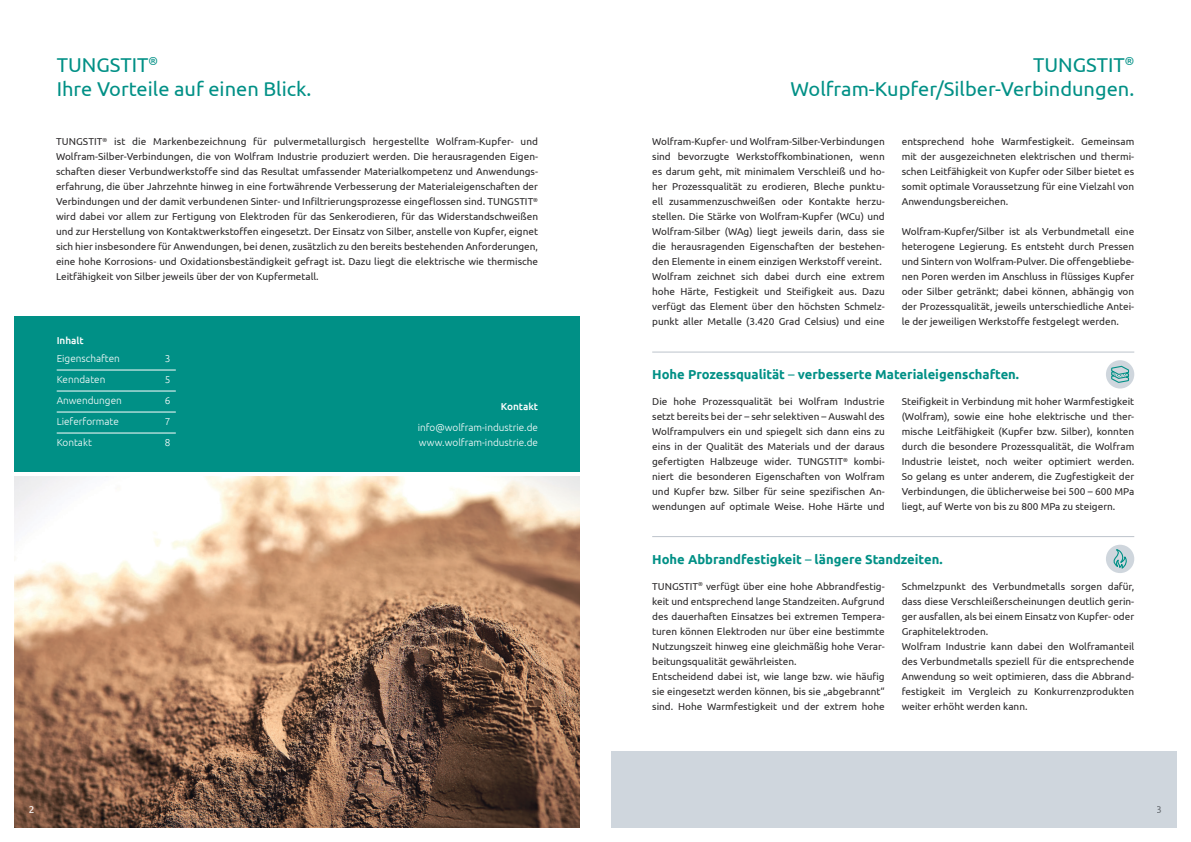
<style>
.page{position:relative;width:1191px;height:842px;background:#fff}
.page>*{position:absolute;margin:0;border:0;box-sizing:border-box;transform-origin:0 0}
.t1{font:20px/24px "Ubuntu";color:#009086;text-align:right}
.t2{font:700 13px "Ubuntu";color:#009086}
.t3{font:10px/15px "Ubuntu";color:#2b292a;text-align:justify}
.t4{font:300 10px/15px "Ubuntu";color:#fff}
.t5{font:500 10px "Ubuntu";color:#fff}
.t6{font:10px "Ubuntu";color:#fff}
.t7{font:10px "Ubuntu";color:#838587}
.s1{font-weight:400}
</style>
<div class="page">
<div style="left:14px;top:316px;width:566px;height:156px;background:#009086"></div>
<img style="left:14px;top:476px;width:566px;height:352px">
<div style="left:611px;top:751px;width:565px;height:77px;background:#cfd6dd"></div>
<hr style="left:652px;top:352px;width:482px;height:1px;background:#bdc4cb">
<hr style="left:652px;top:536px;width:482px;height:1px;background:#bdc4cb">
<hr style="left:57px;top:370px;width:119px;height:1px;background:#fff">
<hr style="left:57px;top:391px;width:119px;height:1px;background:#fff">
<hr style="left:57px;top:412px;width:119px;height:1px;background:#fff">
<hr style="left:57px;top:433px;width:119px;height:1px;background:#fff">
<div style="left:1106px;top:360px;width:28px;height:29px;background:#cfd6dd;border-radius:50%"></div>
<svg style="left:1111px;top:365px;width:18px;height:18px"></svg>
<div style="left:1106px;top:545px;width:28px;height:28px;background:#cfd6dd;border-radius:50%"></div>
<svg style="left:1107px;top:548px;width:20px;height:22px"></svg>
<h1 class="t1" style="left:57px;top:54px;width:256px;text-align:left">TUNGSTIT<sup>®<br></sup>Ihre Vorteile auf einen Blick.</h1>
<p class="t3" style="left:56px;top:135px;width:483px">TUNGSTIT<sup>®</sup> ist die Markenbezeichnung für pulvermetallurgisch hergestellte Wolfram-Kupfer- und Wolfram-Silber-Verbindungen, die von Wolfram Industrie produziert werden. Die herausragenden Eigen&shy;schaften dieser Verbundwerksto昀昀e sind das Resultat umfassender Materialkompetenz und Anwendungs&shy;erfahrung, die über Jahrzehnte hinweg in eine fortwährende Verbesserung der Materialeigenschaften der Verbindungen und der damit verbundenen Sinter- und In昀椀ltrierungsprozesse einge昀氀ossen sind. TUNGSTIT<sup>® </sup>wird dabei vor allem zur Fertigung von Elektroden für das Senkerodieren, für das Widerstandschweißen und zur Herstellung von Kontaktwerksto昀昀en eingesetzt. Der Einsatz von Silber, anstelle von Kupfer, eignet sich hier insbesondere für Anwendungen, bei denen, zusätzlich zu den bereits bestehenden Anforderungen, eine hohe Korrosions- und Oxidationsbeständigkeit gefragt ist. Dazu liegt die elektrische wie thermische Leitfähigkeit von Silber jeweils über der von Kupfermetall.</p>
<p class="t5" style="left:57px;top:336px;width:29px">Inhalt</p>
<p class="t4" style="left:57px;top:352px;width:65px">Eigenschaften</p>
<p class="t4" style="left:165px;top:352px;width:7px">3</p>
<p class="t4" style="left:57px;top:373px;width:50px">Kenndaten</p>
<p class="t4" style="left:165px;top:373px;width:7px">5</p>
<p class="t4" style="left:57px;top:394px;width:67px">Anwendungen</p>
<p class="t4" style="left:165px;top:394px;width:7px">6</p>
<p class="t4" style="left:57px;top:415px;width:64px">Lieferformate</p>
<p class="t4" style="left:165px;top:415px;width:7px">7</p>
<p class="t4" style="left:57px;top:436px;width:37px">Kontakt</p>
<p class="t4" style="left:165px;top:436px;width:7px">8</p>
<p class="t5" style="left:501px;top:402px;width:39px">Kontakt</p>
<p class="t4" style="left:418px;top:421px;width:122px">info@wolfram-industrie.de www.wolfram-industrie.de</p>
<h1 class="t1" style="left:790px;top:54px;width:345px">TUNGSTIT<sup>®<br></sup>Wolfram-Kupfer/Silber-Verbindungen.</h1>
<p class="t3" style="left:652px;top:135px;width:234px;text-align:left">Wolfram-Kupfer- und Wolfram-Silber-Verbindungen sind bevorzugte Werksto昀昀kombinationen, wenn es darum geht, mit minimalem Verschleiß und ho&shy;her Prozessqualität zu erodieren, Bleche punktu&shy;ell zusammenzuschweißen oder Kontakte herzu&shy;stellen. Die Stärke von Wolfram-Kupfer (WCu) und Wolfram-Silber (WAg) liegt jeweils darin, dass sie die herausragenden Eigenschaften der bestehen&shy;den Elemente in einem einzigen Werksto昀昀 vereint.<br>Wolfram zeichnet sich dabei durch eine extrem hohe Härte, Festigkeit und Stei昀椀gkeit aus. Dazu verfügt das Element über den höchsten Schmelz&shy;punkt aller Metalle (3.420 Grad Celsius) und eine</p>
<p class="t3" style="left:901px;top:135px;width:234px">entsprechend hohe Warmfestigkeit. Gemeinsam mit der ausgezeichneten elektrischen und thermi&shy;schen Leitfähigkeit von Kupfer oder Silber bietet es somit optimale Voraussetzung für eine Vielzahl von Anwendungsbereichen.</p>
<p class="t3" style="left:901px;top:225px;width:234px">Wolfram-Kupfer/Silber ist als Verbundmetall eine heterogene Legierung. Es entsteht durch Pressen und Sintern von Wolfram-Pulver. Die o昀昀engebliebe&shy;nen Poren werden im Anschluss in 昀氀üssiges Kupfer oder Silber getränkt; dabei können, abhängig von der Prozessqualität, jeweils unterschiedliche Antei&shy;le der jeweiligen Werksto昀昀e festgelegt werden.</p>
<h2 class="t2" style="left:652px;top:369px;width:368px">Hohe Prozessqualität <span class="s1">–</span> verbesserte Materialeigenschaften.</h2>
<p class="t3" style="left:652px;top:395px;width:234px">Die hohe Prozessqualität bei Wolfram Industrie setzt bereits bei der – sehr selektiven – Auswahl des Wolframpulvers ein und spiegelt sich dann eins zu eins in der Qualität des Materials und der daraus gefertigten Halbzeuge wider. TUNGSTIT<sup>®</sup> kombi&shy;niert die besonderen Eigenschaften von Wolfram und Kupfer bzw. Silber für seine spezi昀椀schen An&shy;wendungen auf optimale Weise. Hohe Härte und</p>
<p class="t3" style="left:901px;top:394px;width:234px">Stei昀椀gkeit in Verbindung mit hoher Warmfestigkeit (Wolfram), sowie eine hohe elektrische und ther&shy;mische Leitfähigkeit (Kupfer bzw. Silber), konnten durch die besondere Prozessqualität, die Wolfram Industrie leistet, noch weiter optimiert werden.<br>So gelang es unter anderem, die Zugfestigkeit der Verbindungen, die üblicherweise bei 500 – 600 MPa liegt, auf Werte von bis zu 800 MPa zu steigern.</p>
<h2 class="t2" style="left:652px;top:554px;width:292px">Hohe Abbrandfestigkeit <span class="s1">–</span> längere Standzeiten.</h2>
<p class="t3" style="left:652px;top:579px;width:234px;text-align:left">TUNGSTIT<sup>®</sup> verfügt über eine hohe Abbrandfestig&shy;keit und entsprechend lange Standzeiten. Aufgrund des dauerhaften Einsatzes bei extremen Tempera&shy;turen können Elektroden nur über eine bestimmte Nutzungszeit hinweg eine gleichmäßig hohe Verar&shy;beitungsqualität gewährleisten.<br>Entscheidend dabei ist, wie lange bzw. wie häu昀椀g sie eingesetzt werden können, bis sie „abgebrannt“ sind. Hohe Warmfestigkeit und der extrem hohe</p>
<p class="t3" style="left:901px;top:578px;width:234px;text-align:left">Schmelzpunkt des Verbundmetalls sorgen dafür, dass diese Verschleißerscheinungen deutlich gerin&shy;ger ausfallen, als bei einem Einsatz von Kupfer- oder Graphitelektroden.<br>Wolfram Industrie kann dabei den Wolframanteil des Verbundmetalls speziell für die entsprechende Anwendung so weit optimieren, dass die Abbrand&shy;festigkeit im Vergleich zu Konkurrenzprodukten weiter erhöht werden kann.</p>
<p class="t6" style="left:29px;top:805px;width:7px">2</p>
<p class="t7" style="left:1157px;top:803px;width:7px">3</p>
</div>
